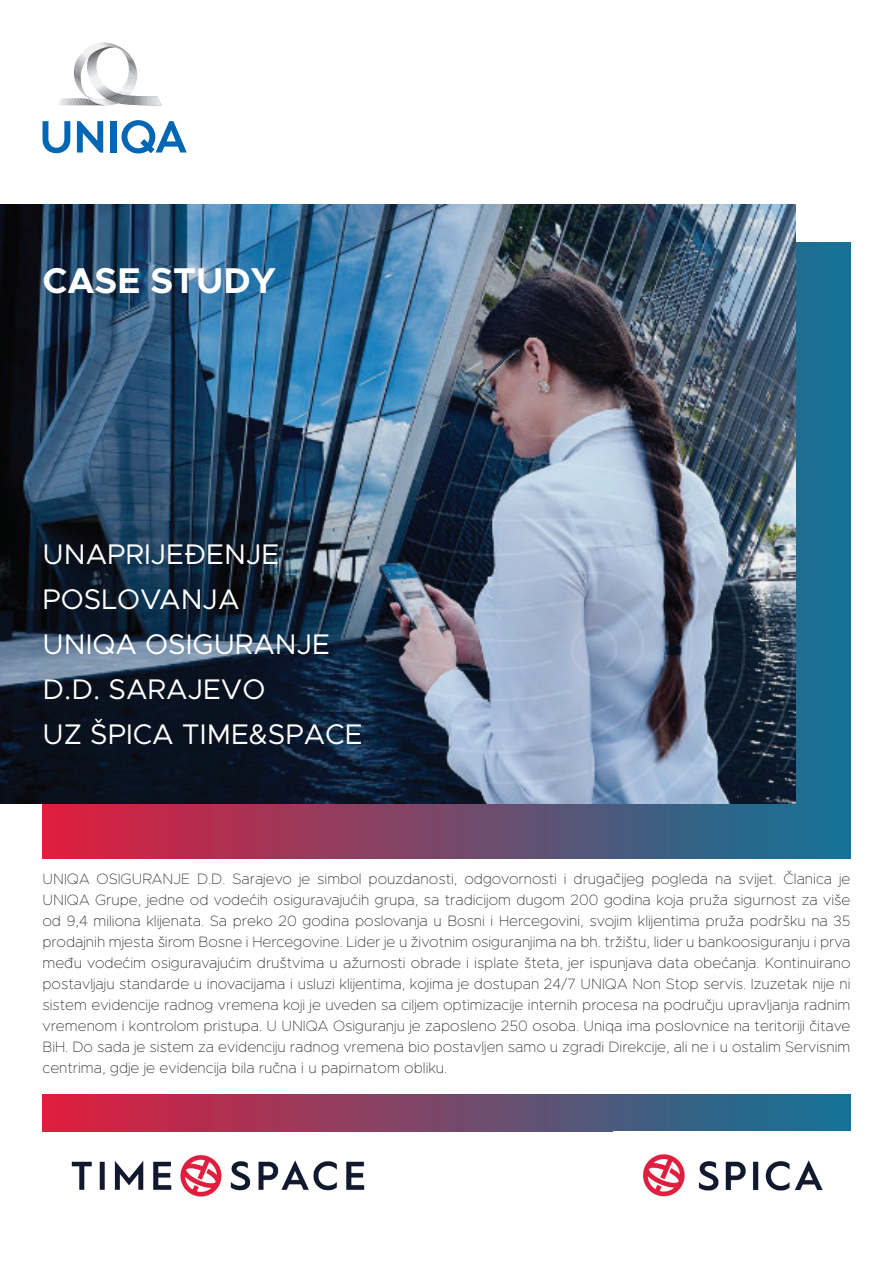
<style>
.page{position:relative;width:893px;height:1263px;background:#fff}
.page>*{position:absolute;margin:0;border:0;box-sizing:border-box;transform-origin:0 0}
.t1{font:700 36px "Metropolis";color:#fff}
.t2{font:28.5px/45px "Metropolis";color:#fff}
.t3{font:100 15px/21px "Metropolis";color:#231f20;text-align:justify}
</style>
<div class="page">
<img style="left:43px;top:242px;width:807px;height:616px">
<img style="left:43px;top:1094px;width:807px;height:37px">
<img style="left:0;top:204px;width:795px;height:600px">
<svg style="left:43px;top:121px;width:27px;height:32px"></svg>
<svg style="left:77px;top:121px;width:26px;height:32px"></svg>
<div style="left:110px;top:121px;width:6px;height:31px;background:#0166b3"></div>
<svg style="left:121px;top:120px;width:66px;height:33px"></svg>
<svg style="left:58px;top:43px;width:104px;height:63px"></svg>
<img style="left:643px;top:1154px;width:180px;height:43px">
<img style="left:71px;top:1155px;width:294px;height:42px">
<h1 class="t1" style="left:43px;top:258px;width:235px">CASE STUDY</h1>
<h2 class="t2" style="left:43px;top:531px;width:322px">UNAPRIJEĐENJE<br>POSLOVANJA<br>UNIQA OSIGURANJE<br>D.D. SARAJEVO<br>UZ ŠPICA TIME&amp;SPACE</h2>
<p class="t3" style="left:43px;top:869px;width:809px">UNIQA OSIGURANJE D.D. Sarajevo je simbol pouzdanosti, odgovornosti i drugačijeg pogleda na svijet. Članica je UNIQA Grupe, jedne od vodećih osiguravajućih grupa, sa tradicijom dugom 200 godina koja pruža sigurnost za više od 9,4 miliona klijenata. Sa preko 20 godina poslovanja u Bosni i Hercegovini, svojim klijentima pruža podršku na 35 prodajnih mjesta širom Bosne i Hercegovine. Lider je u životnim osiguranjima na bh. tržištu, lider u bankoosiguranju i prva među vodećim osiguravajućim društvima u ažurnosti obrade i isplate šteta, jer ispunjava data obećanja. Kontinuirano postavljaju standarde u inovacijama i usluzi klijentima, kojima je dostupan 24/7 UNIQA Non Stop servis. Izuzetak nije ni sistem evidencije radnog vremena koji je uveden sa ciljem optimizacije internih procesa na području upravljanja radnim vremenom i kontrolom pristupa. U UNIQA Osiguranju je zaposleno 250 osoba. Uniqa ima poslovnice na teritoriji čitave BiH. Do sada je sistem za evidenciju radnog vremena bio postavljen samo u zgradi Direkcije, ali ne i u ostalim Servisnim centrima, gdje je evidencija bila ručna i u papirnatom obliku.</p>
</div>
